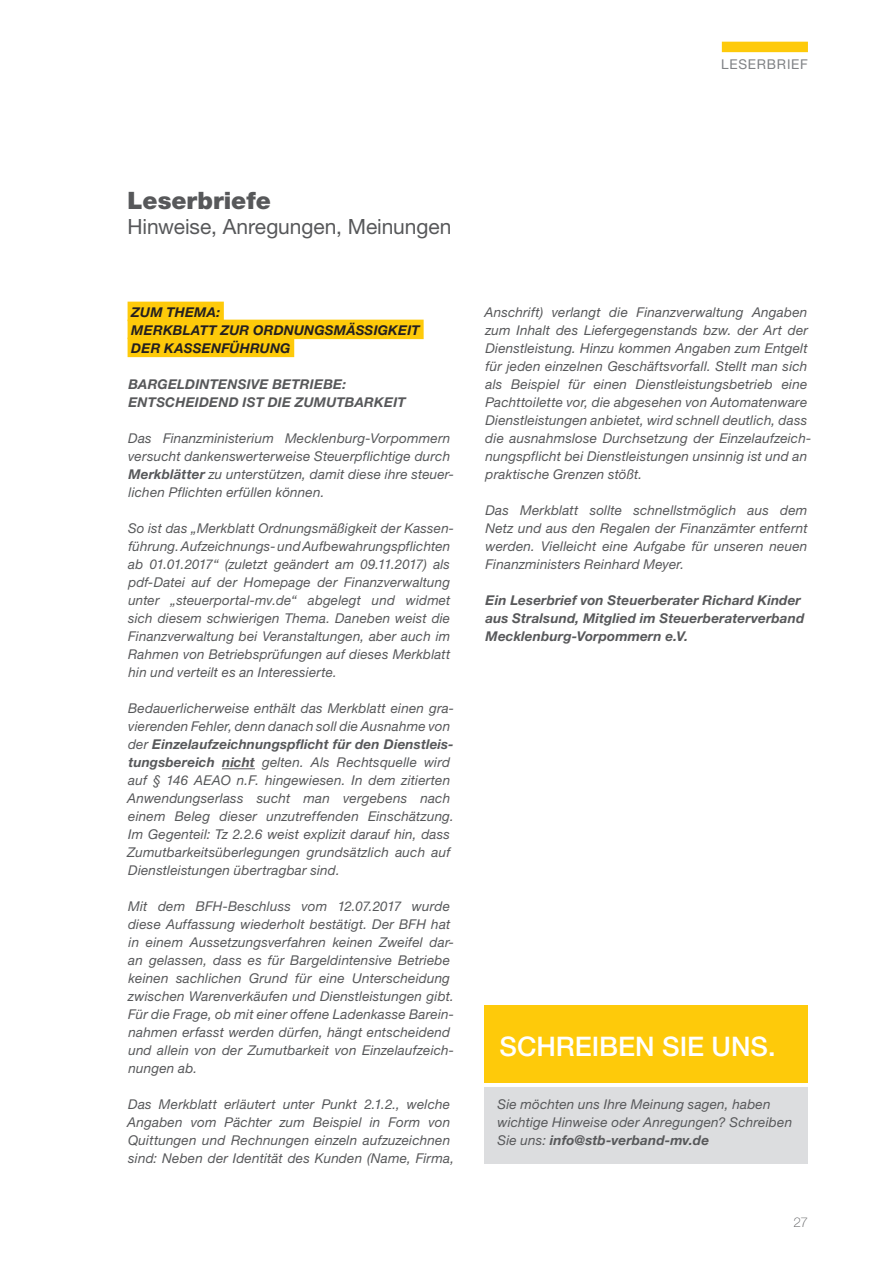
<style>
.page{position:relative;width:893px;height:1263px;background:#fff}
.page>*{position:absolute;margin:0;border:0;box-sizing:border-box;transform-origin:0 0}
.Verband_kapitel{font:500 27px "Helvetica Neue LT Std";color:#fff}
.Verband_head_00{font:900 24px "Helvetica Neue LT Std";color:#57585a}
.Verband_head_02{font:21px "Helvetica Neue LT Std";letter-spacing:-.005em;color:#57585a}
.Verband_Leserbrief{font:italic 13.5px/18px "Helvetica Neue LT Std";letter-spacing:.015em;color:#57585a}
.Verband_vortext{font:italic 700 13.5px/18px "Helvetica Neue LT Std";letter-spacing:.01em;color:#57585a}
.Verband_head_kasten{font:italic 700 13.5px "Helvetica Neue LT Std";letter-spacing:.015em;color:#231f20}
.Verband_Leserbrief-2{font:italic 700 13.5px "Helvetica Neue LT Std";letter-spacing:.015em;color:#57585a}
.t1{font:13.5px "Helvetica Neue LT Std";letter-spacing:.06em;color:#808285}
.t2{font:100 13.5px "Helvetica Neue LT Std";color:#57585a}
.s1{font-weight:700}
</style>
<div class="page">
<div style="left:128px;top:302px;width:96px;height:19px;background:#feca0a"></div>
<div style="left:128px;top:320px;width:296px;height:19px;background:#feca0a"></div>
<div style="left:128px;top:338px;width:166px;height:19px;background:#feca0a"></div>
<hr style="left:222px;top:768px;width:33px;height:1px;background:#57585a">
<div style="left:722px;top:42px;width:86px;height:10px;background:#feca0a"></div>
<div style="left:485px;top:1087px;width:323px;height:76px;background:#dcdddf"></div>
<div style="left:485px;top:1005px;width:323px;height:78px;background:#feca0a"></div>
<hr style="left:0;top:0;width:1px;height:268px;background:#625551">
<p class="t1" style="left:721px;top:56px;width:88px">LESERBRIEF</p>
<p class="Verband_head_00" style="left:128px;top:186px;width:145px">Leserbriefe</p>
<p class="Verband_head_02" style="left:128px;top:214px;width:325px">Hinweise, Anregungen, Meinungen</p>
<p class="Verband_head_kasten" style="left:131px;top:304px;width:90px">ZUM THEMA:</p>
<p class="Verband_head_kasten" style="left:131px;top:322px;width:290px">MERKBLATT ZUR ORDNUNGSMÄSSIGKEIT</p>
<p class="Verband_head_kasten" style="left:131px;top:340px;width:161px">DER KASSENFÜHRUNG</p>
<p class="Verband_Leserbrief-2" style="left:128px;top:376px;width:219px">BARGELDINTENSIVE BETRIEBE:</p>
<p class="Verband_Leserbrief-2" style="left:128px;top:394px;width:279px">ENTSCHEIDEND IST DIE ZUMUTBARKEIT</p>
<p class="Verband_Leserbrief" style="left:128px;top:429px;width:328px">Das Finanzministerium Mecklenburg-Vorpommern versucht dankenswerterweise Steuerpflichtige durch <span class="s1">Merkblätter</span> zu unterstützen, damit diese ihre steuer&shy;lichen Pflichten erfüllen können.</p>
<p class="Verband_Leserbrief" style="left:128px;top:519px;width:328px">So ist das „Merkblatt Ordnungsmäßigkeit der Kassen&shy;führung. Aufzeichnungs- und Aufbewahrungspflichten ab 01.01.2017“ (zuletzt geändert am 09.11.2017) als pdf-Datei auf der Homepage der Finanzverwaltung unter „steuerportal-mv.de“ abgelegt und widmet sich diesem schwierigen Thema. Daneben weist die Finanzverwaltung bei Veranstaltungen, aber auch im Rahmen von Betriebsprüfungen auf dieses Merkblatt hin und verteilt es an Interessierte.</p>
<p class="Verband_Leserbrief" style="left:127px;top:699px;width:328px">Bedauerlicherweise enthält das Merkblatt einen gra&shy;vierenden Fehler, denn danach soll die Ausnahme von der <span class="s1">Einzelaufzeichnungspflicht für den Dienstleis&shy;tungsbereich nicht</span> gelten. Als Rechtsquelle wird auf § 146 AEAO n.F. hingewiesen. In dem zitierten Anwendungserlass sucht man vergebens nach einem Beleg dieser unzutreffenden Einschätzung.<br>Im Gegenteil: Tz 2.2.6 weist explizit darauf hin, dass Zumutbarkeitsüberlegungen grundsätzlich auch auf Dienstleistungen übertragbar sind.</p>
<p class="Verband_Leserbrief" style="left:128px;top:897px;width:328px">Mit dem BFH-Beschluss vom 12.07.2017 wurde diese Auffassung wiederholt bestätigt. Der BFH hat in einem Aussetzungsverfahren keinen Zweifel dar&shy;an gelassen, dass es für Bargeldintensive Betriebe keinen sachlichen Grund für eine Unterscheidung zwischen Warenverkäufen und Dienstleistungen gibt.<br>Für die Frage, ob mit einer offene Ladenkasse Barein&shy;nahmen erfasst werden dürfen, hängt entscheidend und allein von der Zumutbarkeit von Einzelaufzeich&shy;nungen ab.</p>
<p class="Verband_Leserbrief" style="left:127px;top:1095px;width:328px">Das Merkblatt erläutert unter Punkt 2.1.2., welche Angaben vom Pächter zum Beispiel in Form von Quittungen und Rechnungen einzeln aufzuzeichnen sind: Neben der Identität des Kunden (Name, Firma,</p>
<p class="Verband_Leserbrief" style="left:484px;top:303px;width:328px">Anschrift) verlangt die Finanzverwaltung Angaben zum Inhalt des Liefergegenstands bzw. der Art der Dienstleistung. Hinzu kommen Angaben zum Entgelt für jeden einzelnen Geschäftsvorfall. Stellt man sich als Beispiel für einen Dienstleistungsbetrieb eine Pachttoilette vor, die abgesehen von Automatenware Dienstleistungen anbietet, wird schnell deutlich, dass die ausnahmslose Durchsetzung der Einzelaufzeich&shy;nungspflicht bei Dienstleistungen unsinnig ist und an praktische Grenzen stößt.</p>
<p class="Verband_Leserbrief" style="left:485px;top:501px;width:324px;text-align:justify">Das Merkblatt sollte schnellstmöglich aus dem Netz und aus den Regalen der Finanzämter entfernt werden. Vielleicht eine Aufgabe für unseren neuen Finanzministers Reinhard Meyer.</p>
<p class="Verband_vortext" style="left:485px;top:591px;width:320px">Ein Leserbrief von Steuerberater Richard Kinder aus Stralsund, Mitglied im Steuerberaterverband</p>
<p class="Verband_vortext" style="left:486px;top:627px;width:204px">Mecklenburg-Vorpommern e.V.</p>
<p class="Verband_kapitel" style="left:500px;top:1030px;width:278px">SCHREIBEN SIE UNS.</p>
<p class="Verband_Leserbrief" style="left:497px;top:1095px;width:296px">Sie möchten uns Ihre Meinung sagen, haben wichtige Hinweise oder Anregungen? Schreiben<br>Sie uns: <span class="s1">info@stb-verband-mv.de</span></p>
<p class="t2" style="left:793px;top:1214px;width:16px">27</p>
</div>
